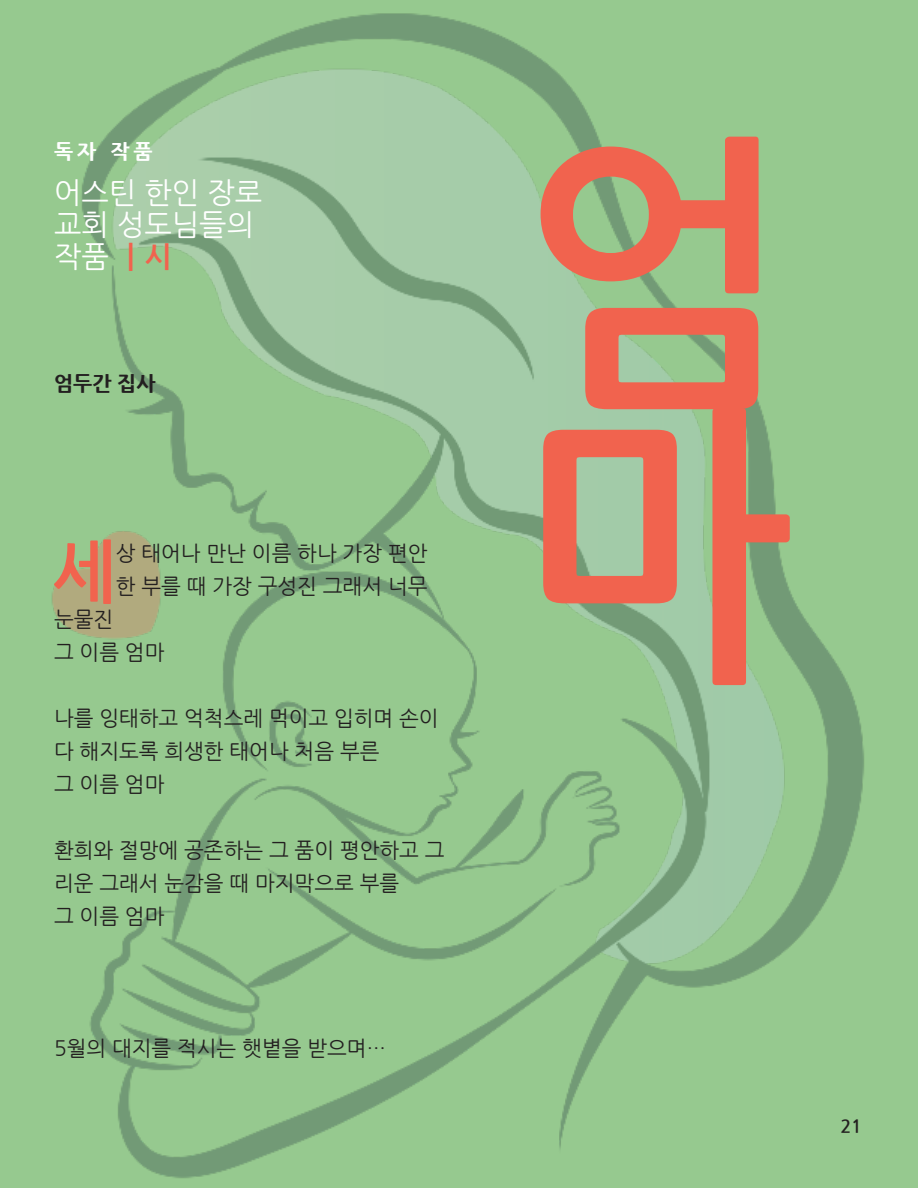
<style>
.page{position:relative;width:918px;height:1188px;background:#fff}
.page>*{position:absolute;margin:0;border:0;box-sizing:border-box;transform-origin:0 0}
.Special_Headline{font:700 291.75px "Nanum Gothic";color:#f1634e}
.t1{font:700 67.8px "Nanum Gothic";color:#f1634e}
.Headline_Text_-_Alig{font:29.25px/32.1px "Nanum Gothic";color:#fff}
.t2{font:21px/33px "Nanum Gothic";color:#231f20}
.Byline_with_Bio{font:800 20.4px "Nanum Gothic";color:#231f20}
.Section_Header_-_Rig{font:800 20.4px "Nanum Gothic";color:#fff}
.t3{font:700 18px "Nanum Gothic";color:#231f20}
.s1{font-weight:700;color:#f1634e}
</style>
<div class="page">
<img style="left:0;top:0;width:918px;height:1188px">
<p class="Section_Header_-_Rig" style="left:54px;top:141px;width:100px">독자 작품</p>
<p class="Headline_Text_-_Alig" style="left:54px;top:177px;width:210px">어스틴 한인 장로 교회 성도님들의 작품 <span class="s1">ㅣ시</span></p>
<p class="Byline_with_Bio" style="left:54px;top:373px;width:103px">엄두간 집사</p>
<p class="t1" style="left:52px;top:538px;width:65px">세</p>
<p class="t2" style="left:54px;top:603px;width:61px">눈물진</p>
<p class="t2" style="left:54px;top:636px;width:112px">그 이름 엄마</p>
<p class="t2" style="left:116px;top:537px;width:313px">상 태어나 만난 이름 하나 가장 편안 한 부를 때 가장 구성진 그래서 너무</p>
<p class="t2" style="left:54px;top:702px;width:386px">나를 잉태하고 억척스레 먹이고 입히며 손이 다 해지도록 희생한 태어나 처음 부른</p>
<p class="t2" style="left:54px;top:768px;width:112px">그 이름 엄마</p>
<p class="t2" style="left:54px;top:834px;width:392px">환희와 절망에 공존하는 그 품이 평안하고 그 리운 그래서 눈감을 때 마지막으로 부를</p>
<p class="t2" style="left:54px;top:900px;width:112px">그 이름 엄마</p>
<p class="t2" style="left:54px;top:1032px;width:334px">5월의 대지를 적시는 햇볕을 받으며…</p>
<p class="Special_Headline" style="left:518px;top:131px;width:276px">엄</p>
<p class="Special_Headline" style="left:518px;top:403px;width:276px">마</p>
<p class="t3" style="left:840px;top:1117px;width:23px">21</p>
</div>
